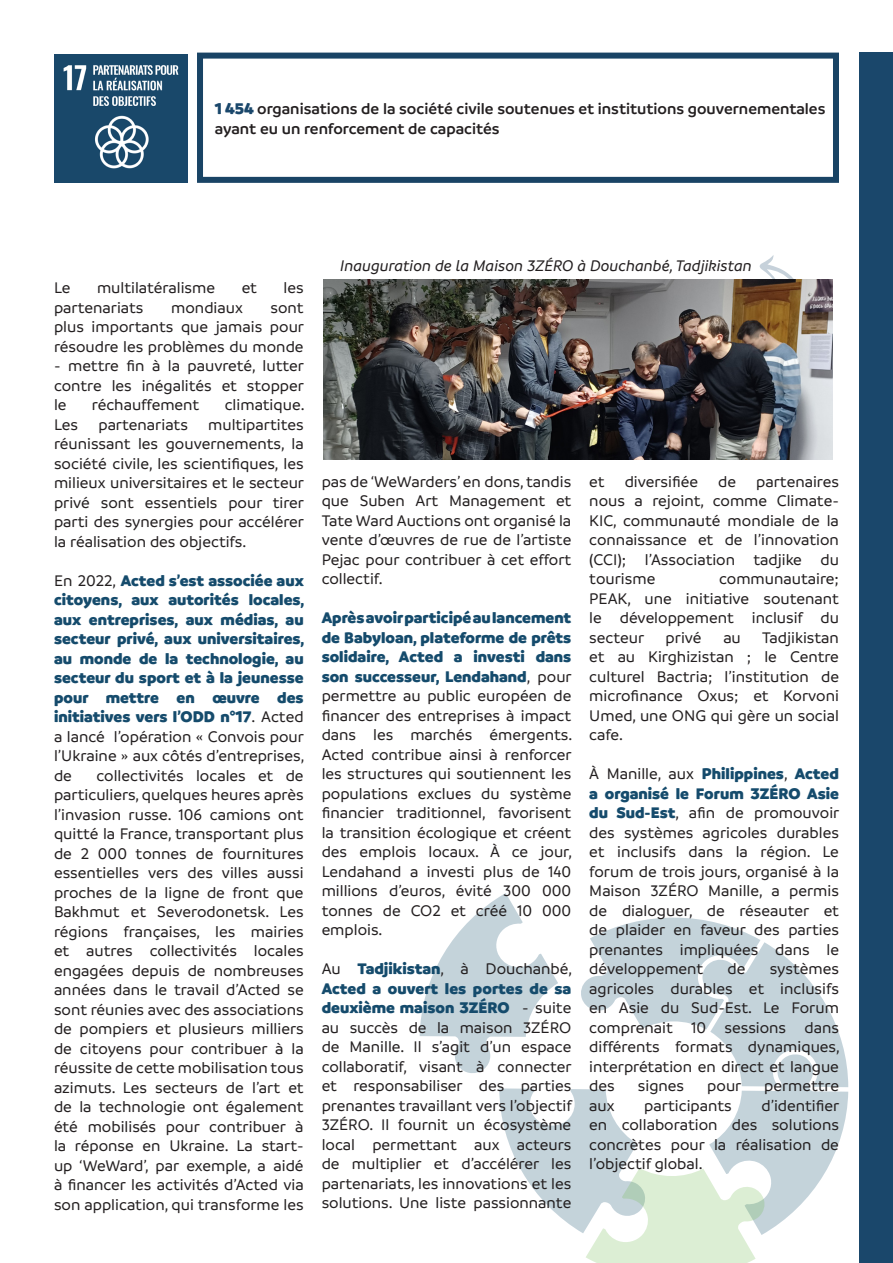
<style>
.page{position:relative;width:893px;height:1263px;background:#fff}
.page>*{position:absolute;margin:0;border:0;box-sizing:border-box;transform-origin:0 0}
.t1{font:500 16.5px/19.5px "Branding";color:#231f20;text-align:justify}
.t2{font:900 16.5px/19.5px "Branding";color:#154b6c;text-align:justify}
.t3{font:600 16.5px/19.5px "Branding";color:#231f20}
.t4{font:italic 500 16.5px "Branding";color:#231f20}
.s1{font-weight:900;color:#1a476b}
.s2{font-weight:500;color:#231f20}
.s3{font-weight:900;color:#154b6c}
</style>
<div class="page">
<svg style="left:759px;top:255px;width:35px;height:24px"></svg>
<svg style="left:420px;top:893px;width:428px;height:370px"></svg>
<div style="left:860px;top:53px;width:33px;height:1210px;background:#1a476b"></div>
<div style="left:54px;top:54px;width:133px;height:129px;background:#1a476b"></div>
<img style="left:324px;top:279px;width:508px;height:181px">
<div style="left:197px;top:53px;width:642px;height:130px;border:6px solid #194465"></div>
<img style="left:63px;top:65px;width:116px;height:104px">
<p class="t3" style="left:215px;top:99px;width:612px"><span class="s1">1 454</span> organisations de la société civile soutenues et institutions gouvernementales ayant eu un renforcement de capacités</p>
<p class="t1" style="left:54px;top:278px;width:18px">Le</p>
<p class="t1" style="left:97px;top:278px;width:120px">multilatéralisme</p>
<p class="t1" style="left:242px;top:278px;width:17px">et</p>
<p class="t1" style="left:284px;top:278px;width:22px">les</p>
<p class="t1" style="left:54px;top:298px;width:91px">partenariats</p>
<p class="t1" style="left:171px;top:298px;width:73px">mondiaux</p>
<p class="t1" style="left:54px;top:298px;width:252px;text-indent:217px">sont plus importants que jamais pour résoudre les problèmes du monde</p>
<p class="t1" style="left:54px;top:356px;width:252px">- mettre fin à la pauvreté, lutter contre les inégalités et stopper le</p>
<p class="t1" style="left:92px;top:395px;width:109px">réchauffement</p>
<p class="t1" style="left:54px;top:395px;width:252px;text-indent:171px">climatique.<br>Les partenariats multipartites réunissant les gouvernements, la société civile, les scientifiques, les milieux universitaires et le secteur privé sont essentiels pour tirer parti des synergies pour accélérer la réalisation des objectifs.</p>
<p class="t2" style="left:54px;top:570px;width:252px"><span class="s2">En 2022,</span> Acted s’est associée aux citoyens, aux autorités locales, aux entreprises, aux médias, au secteur privé, aux universitaires, au monde de la technologie, au secteur du sport et à la jeunesse pour mettre en œuvre des initiatives vers l’ODD n°17<span class="s2">. Acted a lancé l’opération « Convois pour l’Ukraine » aux côtés d’entreprises, de</span></p>
<p class="t1" style="left:54px;top:766px;width:251px;text-indent:43px">collectivités locales et de particuliers, quelques heures après l’invasion russe. 106 camions ont quitté la France, transportant plus de 2 000 tonnes de fournitures essentielles vers des villes aussi proches de la ligne de front que Bakhmut et Severodonetsk. Les régions françaises, les mairies et autres collectivités locales engagées depuis de nombreuses années dans le travail d’Acted se sont réunies avec des associations de pompiers et plusieurs milliers de citoyens pour contribuer à la réussite de cette mobilisation tous azimuts. Les secteurs de l’art et de la technologie ont également été mobilisés pour contribuer à la réponse en Ukraine. La start&shy;up ‘WeWard’, par exemple, a aidé à financer les activités d’Acted via son application, qui transforme les</p>
<p class="t4" style="left:340px;top:257px;width:413px">Inauguration de la Maison 3ZÉRO à Douchanbé, Tadjikistan</p>
<p class="t1" style="left:322px;top:472px;width:251px">pas de ‘WeWarders’ en dons, tandis que Suben Art Management et Tate Ward Auctions ont organisé la vente d’œuvres de rue de l’artiste Pejac pour contribuer à cet effort collectif.</p>
<p class="t1" style="left:322px;top:608px;width:252px"><span class="s3">Après avoir participé au lancement de Babyloan, plateforme de prêts solidaire, Acted a investi dans son successeur, Lendahand</span>, pour permettre au public européen de financer des entreprises à impact dans les marchés émergents.<br>Acted contribue ainsi à renforcer les structures qui soutiennent les populations exclues du système financier traditionnel, favorisent la transition écologique et créent des emplois locaux. À ce jour, Lendahand a investi plus de 140 millions d’euros, évité 300 000 tonnes de CO2 et créé 10 000 emplois.</p>
<p class="t1" style="left:322px;top:959px;width:252px">Au <span class="s3">Tadjikistan</span>, à Douchanbé, <span class="s3">Acted a ouvert les portes de sa deuxième maison 3ZÉRO</span> - suite au succès de la maison 3ZÉRO de Manille. Il s’agit d’un espace collaboratif, visant à connecter et responsabiliser des parties prenantes travaillant vers l’objectif 3ZÉRO. Il fournit un écosystème local permettant aux acteurs de multiplier et d’accélérer les partenariats, les innovations et les solutions. Une liste passionnante</p>
<p class="t1" style="left:589px;top:472px;width:251px">et diversifiée de partenaires nous a rejoint, comme Climate-KIC, communauté mondiale de la connaissance et de l’innovation (CCI); l’Association tadjike du tourisme</p>
<p class="t1" style="left:589px;top:569px;width:251px;text-indent:130px">communautaire; PEAK, une initiative soutenant le développement inclusif du secteur</p>
<p class="t1" style="left:666px;top:628px;width:37px">privé</p>
<p class="t1" style="left:723px;top:628px;width:19px">au</p>
<p class="t1" style="left:589px;top:628px;width:251px;text-indent:173px">Tadjikistan et au Kirghizistan ; le Centre culturel Bactria; l’institution de microfinance Oxus; et Korvoni Umed, une ONG qui gère un social cafe.</p>
<p class="t1" style="left:589px;top:764px;width:252px">À Manille, aux <span class="s3">Philippines</span>, <span class="s3">Acted a organisé le Forum 3ZÉRO Asie du Sud-Est</span>, afin de promouvoir des systèmes agricoles durables et inclusifs dans la région. Le forum de trois jours, organisé à la Maison 3ZÉRO Manille, a permis de dialoguer, de réseauter et de plaider en faveur des parties prenantes impliquées dans le développement</p>
<p class="t1" style="left:589px;top:959px;width:252px;text-indent:180px">systèmes agricoles durables et inclusifs en Asie du Sud-Est. Le Forum comprenait 10 sessions dans différents formats dynamiques, interprétation en direct et langue des</p>
<p class="t1" style="left:728px;top:959px;width:19px">de</p>
<p class="t1" style="left:638px;top:1076px;width:48px">signes</p>
<p class="t1" style="left:707px;top:1076px;width:36px">pour</p>
<p class="t1" style="left:764px;top:1076px;width:76px">permettre</p>
<p class="t1" style="left:589px;top:1096px;width:252px;text-indent:172px">d’identifier en collaboration des solutions concrètes pour la réalisation de l’objectif global.</p>
<p class="t1" style="left:589px;top:1096px;width:27px">aux</p>
<p class="t1" style="left:644px;top:1096px;width:89px">participants</p>
</div>
